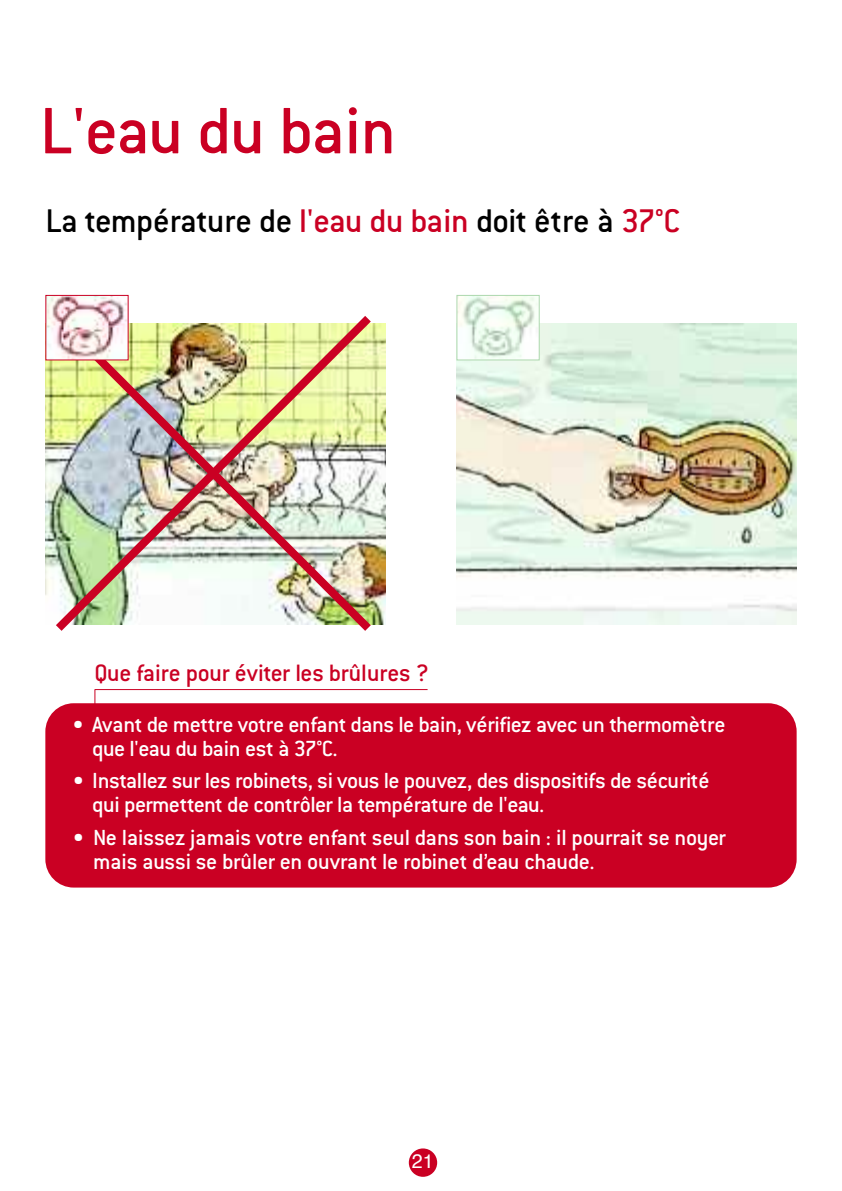
<style>
.page{position:relative;width:842px;height:1191px;background:#fff}
.page>*{position:absolute;margin:0;border:0;box-sizing:border-box;transform-origin:0 0}
.t1{font:500 72px "Conduit ITC";letter-spacing:-.015em;color:#ca0023}
.t2{font:500 36px "Conduit ITC";letter-spacing:-.015em;color:#000}
.t3{font:500 26px "Conduit ITC";letter-spacing:-.01em;color:#ca0023}
.t4{font:500 24px/24px "Conduit ITC";letter-spacing:-.02em;color:#fff}
.t5{font:19.6px "Helvetica";color:#fff}
.s1{color:#ca0023}
</style>
<div class="page">
<img style="left:456px;top:324px;width:341px;height:300px">
<div style="left:45px;top:703px;width:752px;height:184px;background:#ca0023;border-radius:28px"></div>
<hr style="left:94px;top:689px;width:1px;height:34px;background:#ca0023">
<hr style="left:95px;top:689px;width:333px;height:1px;background:#ca0023">
<img style="left:458px;top:297px;width:80px;height:61px">
<div style="left:456px;top:295px;width:84px;height:65px;border:1px solid #add8ae"></div>
<img style="left:45px;top:324px;width:341px;height:300px">
<img style="left:47px;top:316px;width:332px;height:315px">
<img style="left:47px;top:297px;width:80px;height:61px">
<div style="left:409px;top:1148px;width:28px;height:28px;background:#ca0023;border-radius:50%"></div>
<h1 class="t1" style="left:40px;top:108px;width:358px">L'eau du bain</h1>
<h2 class="t2" style="left:45px;top:210px;width:636px">La température de <span class="s1">l'eau du bain</span> doit être à <span class="s1">37°C</span></h2>
<p class="t3" style="left:94px;top:664px;width:336px">Que faire pour éviter les brûlures ?</p>
<p class="t4" style="left:92px;top:715px;width:635px;text-indent:-19px">• Avant de mettre votre enfant dans le bain, vérifiez avec un thermomètre que l'eau du bain est à 37°C.</p>
<p class="t4" style="left:92px;top:771px;width:619px;text-indent:-19px">• Installez sur les robinets, si vous le pouvez, des dispositifs de sécurité qui permettent de contrôler la température de l'eau.</p>
<p class="t4" style="left:93px;top:828px;width:634px;text-indent:-20px">• Ne laissez jamais votre enfant seul dans son bain : il pourrait se noyer mais aussi se brûler en ouvrant le robinet d’eau chaude.</p>
<p class="t5" style="left:412px;top:1152px;width:23px">21</p>
</div>
